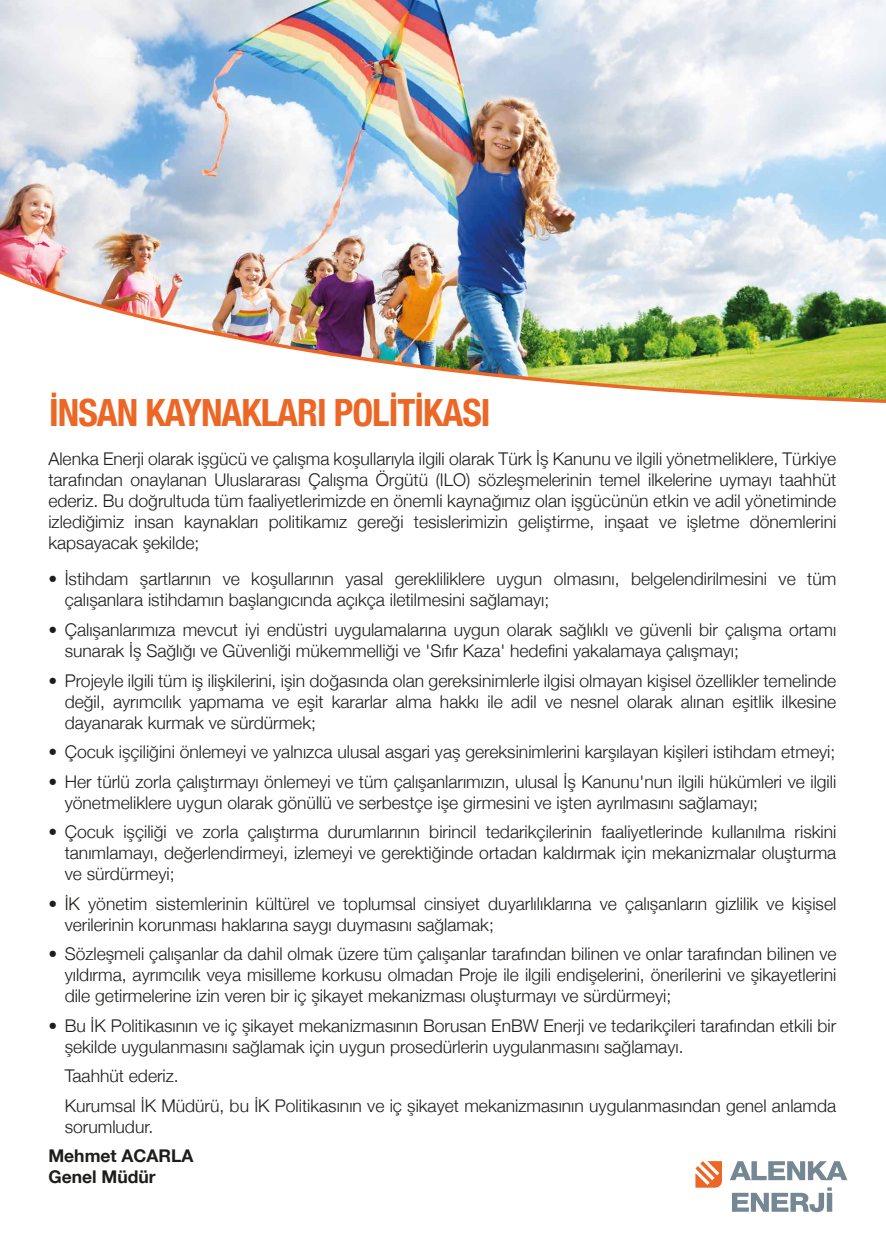
<style>
.page{position:relative;width:886px;height:1241px;background:#fff}
.page>*{position:absolute;margin:0;border:0;box-sizing:border-box;transform-origin:0 0}
.t1{font:700 condensed 37.5px "Helvetica Neue";letter-spacing:-.025em;color:#ec6725}
.t2{font:300 17.5px/21px "Helvetica Neue";color:#1d1d1b}
.t3{font:700 17.5px/21px "Helvetica Neue";color:#1d1d1b}
</style>
<div class="page">
<img style="left:0;top:0;width:886px;height:399px">
<svg style="left:695px;top:1161px;width:27px;height:26px"></svg>
<svg style="left:730px;top:1161px;width:117px;height:18px"></svg>
<svg style="left:732px;top:1187px;width:100px;height:24px"></svg>
<h1 class="t1" style="left:49px;top:381px;width:443px">İNSAN KAYNAKLARI POLİTİKASI</h1>
<p class="t2" style="left:48px;top:446px;width:789px;text-align:justify">Alenka Enerji olarak işgücü ve çalışma koşullarıyla ilgili olarak Türk İş Kanunu ve ilgili yönetmeliklere, Türkiye tarafından onaylanan Uluslararası Çalışma Örgütü (ILO) sözleşmelerinin temel ilkelerine uymayı taahhüt ederiz. Bu doğrultuda tüm faaliyetlerimizde en önemli kaynağımız olan işgücünün etkin ve adil yönetiminde izlediğimiz insan kaynakları politikamız gereği tesislerimizin geliştirme, inşaat ve işletme dönemlerini kapsayacak şekilde;</p>
<p class="t2" style="left:65px;top:567px;width:773px;text-indent:-16px">• İstihdam şartlarının ve koşullarının yasal gerekliliklere uygun olmasını, belgelendirilmesini ve tüm çalışanlara istihdamın başlangıcında açıkça iletilmesini sağlamayı;</p>
<p class="t2" style="left:65px;top:618px;width:773px;text-indent:-16px">• Çalışanlarımıza mevcut iyi endüstri uygulamalarına uygun olarak sağlıklı ve güvenli bir çalışma ortamı sunarak İş Sağlığı ve Güvenliği mükemmelliği ve 'Sıfır Kaza' hedefini yakalamaya çalışmayı;</p>
<p class="t2" style="left:65px;top:668px;width:773px;text-align:justify;text-indent:-16px">• Projeyle ilgili tüm iş ilişkilerini, işin doğasında olan gereksinimlerle ilgisi olmayan kişisel özellikler temelinde değil, ayrımcılık yapmama ve eşit kararlar alma hakkı ile adil ve nesnel olarak alınan eşitlik ilkesine dayanarak kurmak ve sürdürmek;</p>
<p class="t2" style="left:48px;top:740px;width:788px">• Çocuk işçiliğini önlemeyi ve yalnızca ulusal asgari yaş gereksinimlerini karşılayan kişileri istihdam etmeyi;</p>
<p class="t2" style="left:65px;top:769px;width:773px;text-indent:-16px">• Her türlü zorla çalıştırmayı önlemeyi ve tüm çalışanlarımızın, ulusal İş Kanunu'nun ilgili hükümleri ve ilgili yönetmeliklere uygun olarak gönüllü ve serbestçe işe girmesini ve işten ayrılmasını sağlamayı;</p>
<p class="t2" style="left:65px;top:820px;width:773px;text-align:justify;text-indent:-16px">• Çocuk işçiliği ve zorla çalıştırma durumlarının birincil tedarikçilerinin faaliyetlerinde kullanılma riskini tanımlamayı, değerlendirmeyi, izlemeyi ve gerektiğinde ortadan kaldırmak için mekanizmalar oluşturma ve sürdürmeyi;</p>
<p class="t2" style="left:65px;top:891px;width:773px;text-indent:-16px">• İK yönetim sistemlerinin kültürel ve toplumsal cinsiyet duyarlılıklarına ve çalışanların gizlilik ve kişisel verilerinin korunması haklarına saygı duymasını sağlamak;</p>
<p class="t2" style="left:65px;top:942px;width:773px;text-align:justify;text-indent:-16px">• Sözleşmeli çalışanlar da dahil olmak üzere tüm çalışanlar tarafından bilinen ve onlar tarafından bilinen ve yıldırma, ayrımcılık veya misilleme korkusu olmadan Proje ile ilgili endişelerini, önerilerini ve şikayetlerini dile getirmelerine izin veren bir iç şikayet mekanizması oluşturmayı ve sürdürmeyi;</p>
<p class="t2" style="left:65px;top:1013px;width:773px;text-indent:-16px">• Bu İK Politikasının ve iç şikayet mekanizmasının Borusan EnBW Enerji ve tedarikçileri tarafından etkili bir şekilde uygulanmasını sağlamak için uygun prosedürlerin uygulanmasını sağlamayı.</p>
<p class="t2" style="left:65px;top:1059px;width:773px;line-height:29.5px">Taahhüt ederiz.<br>Kurumsal İK Müdürü, bu İK Politikasının ve iç şikayet mekanizmasının uygulanmasından genel anlamda</p>
<p class="t2" style="left:65px;top:1114px;width:90px">sorumludur.</p>
<p class="t3" style="left:48px;top:1145px;width:147px">Mehmet ACARLA<br>Genel Müdür</p>
</div>
